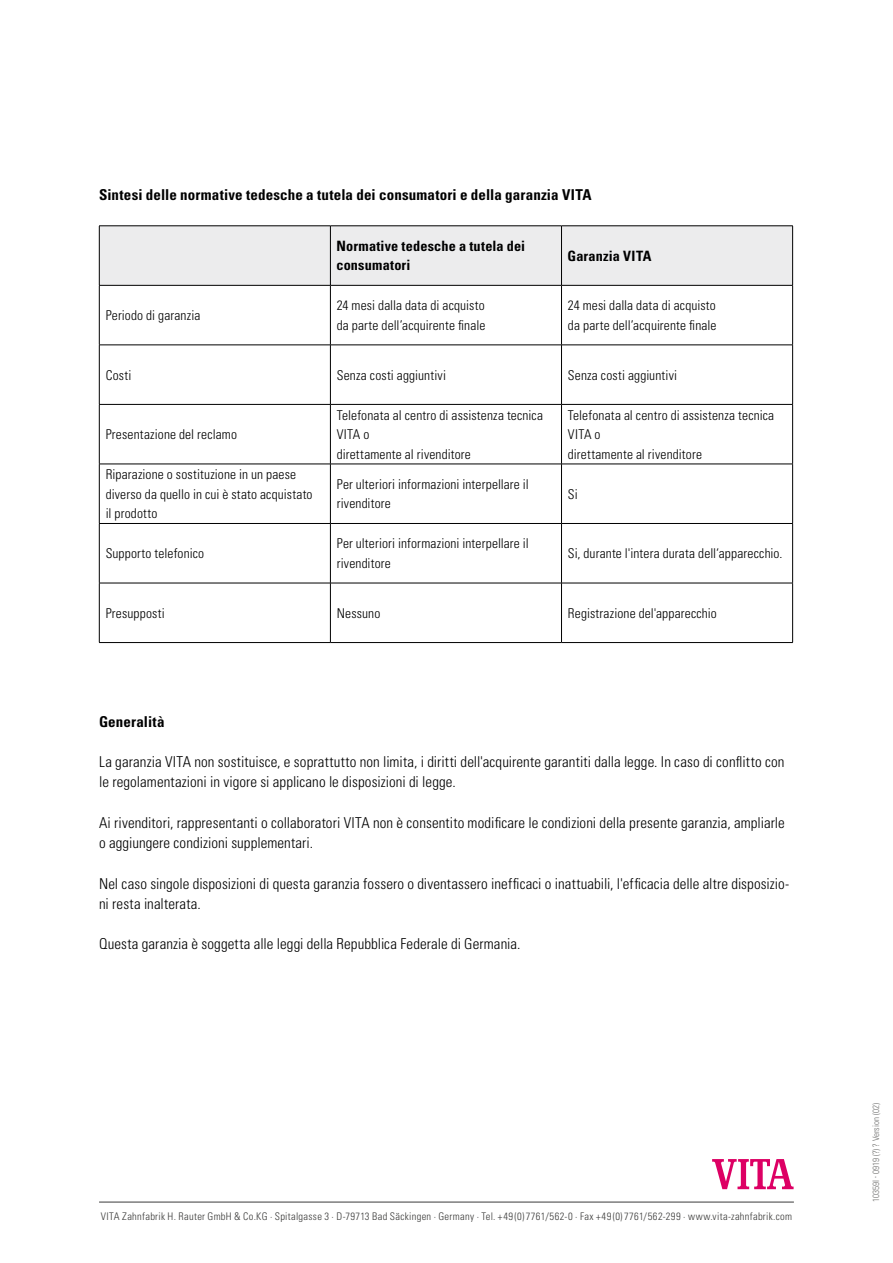
<style>
.page{position:relative;width:893px;height:1263px;background:#fff}
.page>*{position:absolute;margin:0;border:0;box-sizing:border-box;transform-origin:0 0}
.t1{font:300 condensed 15px/20.2px "Univers LT";letter-spacing:.005em;color:#000}
.t2{font:700 condensed 15px "Univers LT";letter-spacing:.01em;color:#000}
.t3{font:700 condensed 14.25px/19.5px "Univers LT";letter-spacing:.015em;color:#000}
.t4{font:300 condensed 13.5px/19.5px "Univers LT";letter-spacing:.01em;color:#000}
.t5{font:300 condensed 10.5px "Univers LT";letter-spacing:.03em;color:#3b3b3a}
.t6{font:300 condensed 9px "Univers LT";color:#6f6f6e}
</style>
<div class="page">
<div style="left:100px;top:227px;width:692px;height:58px;background:#ececed"></div>
<hr style="left:330px;top:226px;width:1px;height:59px;background:#000">
<hr style="left:561px;top:226px;width:1px;height:59px;background:#000">
<hr style="left:99px;top:286px;width:1px;height:59px;background:#000">
<hr style="left:330px;top:286px;width:1px;height:59px;background:#000">
<hr style="left:561px;top:286px;width:1px;height:59px;background:#000">
<hr style="left:792px;top:286px;width:1px;height:59px;background:#000">
<hr style="left:99px;top:345px;width:231px;height:1px;background:#000">
<hr style="left:99px;top:345px;width:1px;height:59px;background:#000">
<hr style="left:330px;top:345px;width:231px;height:1px;background:#000">
<hr style="left:330px;top:345px;width:1px;height:59px;background:#000">
<hr style="left:561px;top:345px;width:232px;height:1px;background:#000">
<hr style="left:561px;top:345px;width:1px;height:59px;background:#000">
<hr style="left:792px;top:345px;width:1px;height:59px;background:#000">
<hr style="left:99px;top:404px;width:231px;height:1px;background:#000">
<hr style="left:99px;top:405px;width:1px;height:59px;background:#000">
<hr style="left:330px;top:404px;width:231px;height:1px;background:#000">
<hr style="left:330px;top:405px;width:1px;height:59px;background:#000">
<hr style="left:561px;top:404px;width:232px;height:1px;background:#000">
<hr style="left:561px;top:405px;width:1px;height:59px;background:#000">
<hr style="left:792px;top:405px;width:1px;height:59px;background:#000">
<hr style="left:99px;top:464px;width:231px;height:1px;background:#000">
<hr style="left:99px;top:464px;width:1px;height:59px;background:#000">
<hr style="left:330px;top:464px;width:231px;height:1px;background:#000">
<hr style="left:330px;top:464px;width:1px;height:59px;background:#000">
<hr style="left:561px;top:464px;width:232px;height:1px;background:#000">
<hr style="left:561px;top:464px;width:1px;height:59px;background:#000">
<hr style="left:792px;top:464px;width:1px;height:59px;background:#000">
<hr style="left:99px;top:523px;width:231px;height:1px;background:#000">
<hr style="left:99px;top:524px;width:1px;height:59px;background:#000">
<hr style="left:330px;top:523px;width:231px;height:1px;background:#000">
<hr style="left:330px;top:524px;width:1px;height:59px;background:#000">
<hr style="left:561px;top:523px;width:232px;height:1px;background:#000">
<hr style="left:561px;top:524px;width:1px;height:59px;background:#000">
<hr style="left:792px;top:524px;width:1px;height:59px;background:#000">
<hr style="left:99px;top:583px;width:231px;height:1px;background:#000">
<hr style="left:99px;top:583px;width:1px;height:59px;background:#000">
<hr style="left:330px;top:583px;width:231px;height:1px;background:#000">
<hr style="left:330px;top:583px;width:1px;height:59px;background:#000">
<hr style="left:561px;top:583px;width:232px;height:1px;background:#000">
<hr style="left:561px;top:583px;width:1px;height:59px;background:#000">
<hr style="left:792px;top:583px;width:1px;height:59px;background:#000">
<hr style="left:99px;top:642px;width:231px;height:1px;background:#000">
<hr style="left:330px;top:642px;width:231px;height:1px;background:#000">
<hr style="left:561px;top:642px;width:232px;height:1px;background:#000">
<hr style="left:99px;top:226px;width:231px;height:1px;background:#000">
<hr style="left:99px;top:226px;width:1px;height:59px;background:#000">
<hr style="left:330px;top:226px;width:231px;height:1px;background:#000">
<hr style="left:561px;top:226px;width:232px;height:1px;background:#000">
<hr style="left:792px;top:226px;width:1px;height:59px;background:#000">
<hr style="left:99px;top:285px;width:231px;height:1px;background:#000">
<hr style="left:330px;top:285px;width:231px;height:1px;background:#000">
<hr style="left:561px;top:285px;width:232px;height:1px;background:#000">
<svg style="left:712px;top:1159px;width:82px;height:30px"></svg>
<hr style="left:99px;top:1202px;width:695px;height:1px;background:#3b3b3a">
<p class="t2" style="left:99px;top:186px;width:494px">Sintesi delle normative tedesche a tutela dei consumatori e della garanzia VITA</p>
<p class="t3" style="left:336px;top:236px;width:190px">Normative tedesche a tutela dei consumatori</p>
<p class="t3" style="left:567px;top:246px;width:86px">Garanzia VITA</p>
<p class="t4" style="left:106px;top:306px;width:96px">Periodo di garanzia</p>
<p class="t4" style="left:337px;top:296px;width:150px">24 mesi dalla data di acquisto da parte dell’acquirente finale</p>
<p class="t4" style="left:568px;top:296px;width:150px">24 mesi dalla data di acquisto da parte dell’acquirente finale</p>
<p class="t4" style="left:106px;top:365px;width:27px">Costi</p>
<p class="t4" style="left:337px;top:365px;width:111px">Senza costi aggiuntivi</p>
<p class="t4" style="left:568px;top:365px;width:111px">Senza costi aggiuntivi</p>
<p class="t4" style="left:106px;top:424px;width:133px">Presentazione del reclamo</p>
<p class="t4" style="left:337px;top:405px;width:208px">Telefonata al centro di assistenza tecnica<br>VITA o<br>direttamente al rivenditore</p>
<p class="t4" style="left:568px;top:405px;width:208px">Telefonata al centro di assistenza tecnica<br>VITA o<br>direttamente al rivenditore</p>
<p class="t4" style="left:106px;top:465px;width:208px">Riparazione o sostituzione in un paese diverso da quello in cui è stato acquistato il prodotto</p>
<p class="t4" style="left:337px;top:474px;width:194px">Per ulteriori informazioni interpellare il rivenditore</p>
<p class="t4" style="left:568px;top:484px;width:11px">Si</p>
<p class="t4" style="left:106px;top:544px;width:100px">Supporto telefonico</p>
<p class="t4" style="left:337px;top:534px;width:194px">Per ulteriori informazioni interpellare il rivenditore</p>
<p class="t4" style="left:568px;top:544px;width:216px">Si, durante l'intera durata dell‘apparecchio.</p>
<p class="t4" style="left:106px;top:603px;width:60px">Presupposti</p>
<p class="t4" style="left:337px;top:603px;width:45px">Nessuno</p>
<p class="t4" style="left:568px;top:603px;width:150px">Registrazione del'apparecchio</p>
<p class="t2" style="left:99px;top:712px;width:67px">Generalità</p>
<p class="t1" style="left:99px;top:752px;width:687px">La garanzia VITA non sostituisce, e soprattutto non limita, i diritti dell'acquirente garantiti dalla legge. In caso di conflitto con le regolamentazioni in vigore si applicano le disposizioni di legge.</p>
<p class="t1" style="left:99px;top:812px;width:687px">Ai rivenditori, rappresentanti o collaboratori VITA non è consentito modificare le condizioni della presente garanzia, ampliarle o aggiungere condizioni supplementari.</p>
<p class="t1" style="left:99px;top:873px;width:692px">Nel caso singole disposizioni di questa garanzia fossero o diventassero inefficaci o inattuabili, l'efficacia delle altre disposizio&shy;ni resta inalterata.</p>
<p class="t1" style="left:99px;top:934px;width:423px">Questa garanzia è soggetta alle leggi della Repubblica Federale di Germania.</p>
<p class="t5" style="left:101px;top:1210px;width:693px">VITA Zahnfabrik H. Rauter GmbH &amp; Co.KG · Spitalgasse 3 · D-79713 Bad Säckingen · Germany · Tel. +49 (0) 7761/562-0 · Fax +49(0) 7761/562-299 · www.vita-zahnfabrik.com</p>
<p class="t6" style="left:870px;top:1202px;width:100px;rotate:-90deg">10359I <sup>•</sup> 0919 (?) ? Version (02)</p>
</div>
